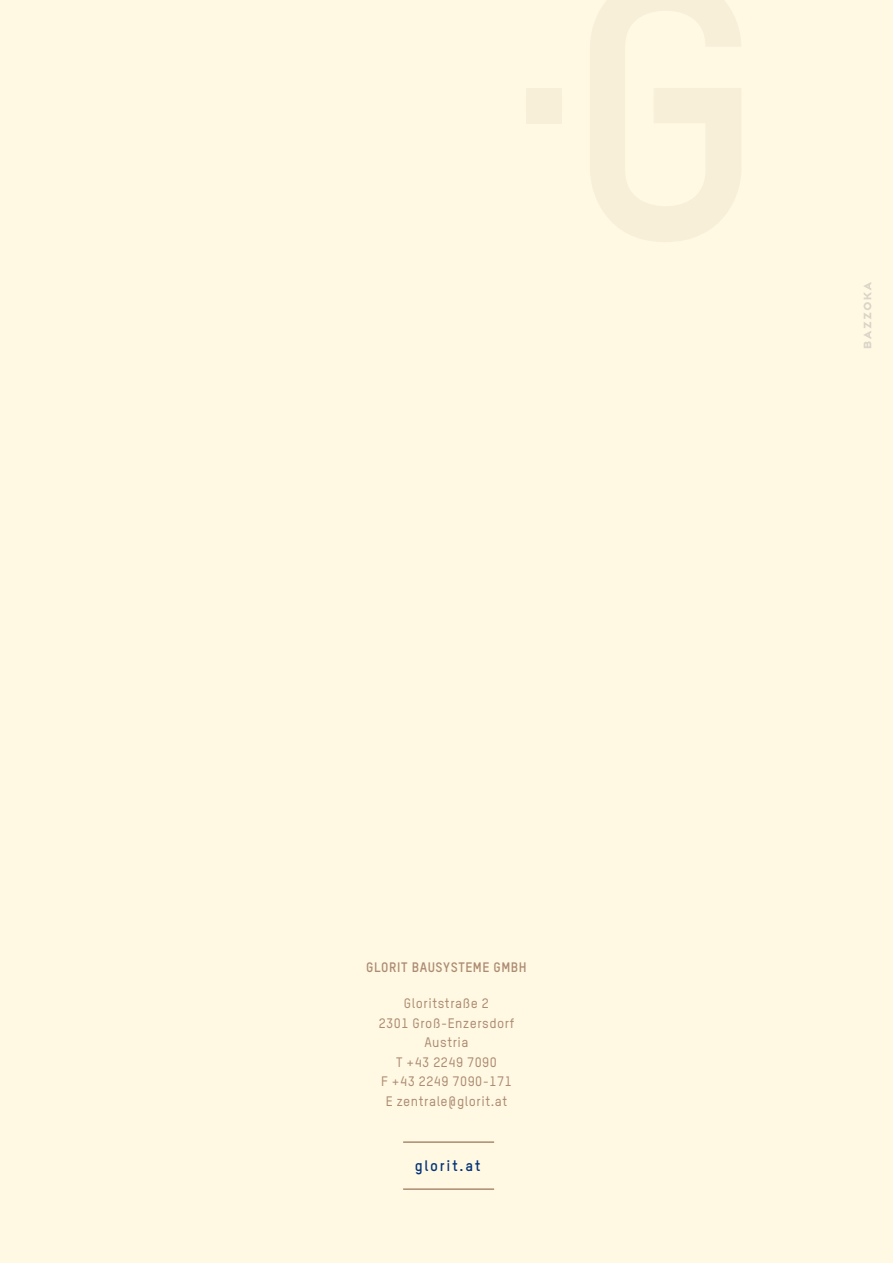
<style>
.page{position:relative;width:893px;height:1263px;background:#fff8e3}
.page>*{position:absolute;margin:0;border:0;box-sizing:border-box;transform-origin:0 0}
.t1{font:700 15px "TSTARPRO";letter-spacing:.12em;color:#033477}
.t2{font:500 13.5px/19.5px "TSTARPRO";letter-spacing:.04em;color:#ac8b71;text-align:center}
.t3{font:700 13.5px "TSTARPRO";letter-spacing:.04em;color:#ac8b71}
</style>
<div class="page">
<div style="left:527px;top:88px;width:35px;height:35px;background:#f8efd9"></div>
<hr style="left:403px;top:1141px;width:91px;height:2px;background:#ac8b71">
<hr style="left:403px;top:1188px;width:91px;height:2px;background:#ac8b71">
<svg style="left:863px;top:282px;width:8px;height:66px"></svg>
<p class="t3" style="left:366px;top:958px;width:162px">GLORIT BAUSYSTEME GMBH</p>
<p class="t2" style="left:379px;top:993px;width:137px">Gloritstraße 2<br>2301 Groß-Enzersdorf<br>Austria<br>T +43 2249 7090<br>F +43 2249 7090-171<br>E zentrale@glorit.at</p>
<p class="t1" style="left:415px;top:1156px;width:67px">glorit.at</p>
</div>
